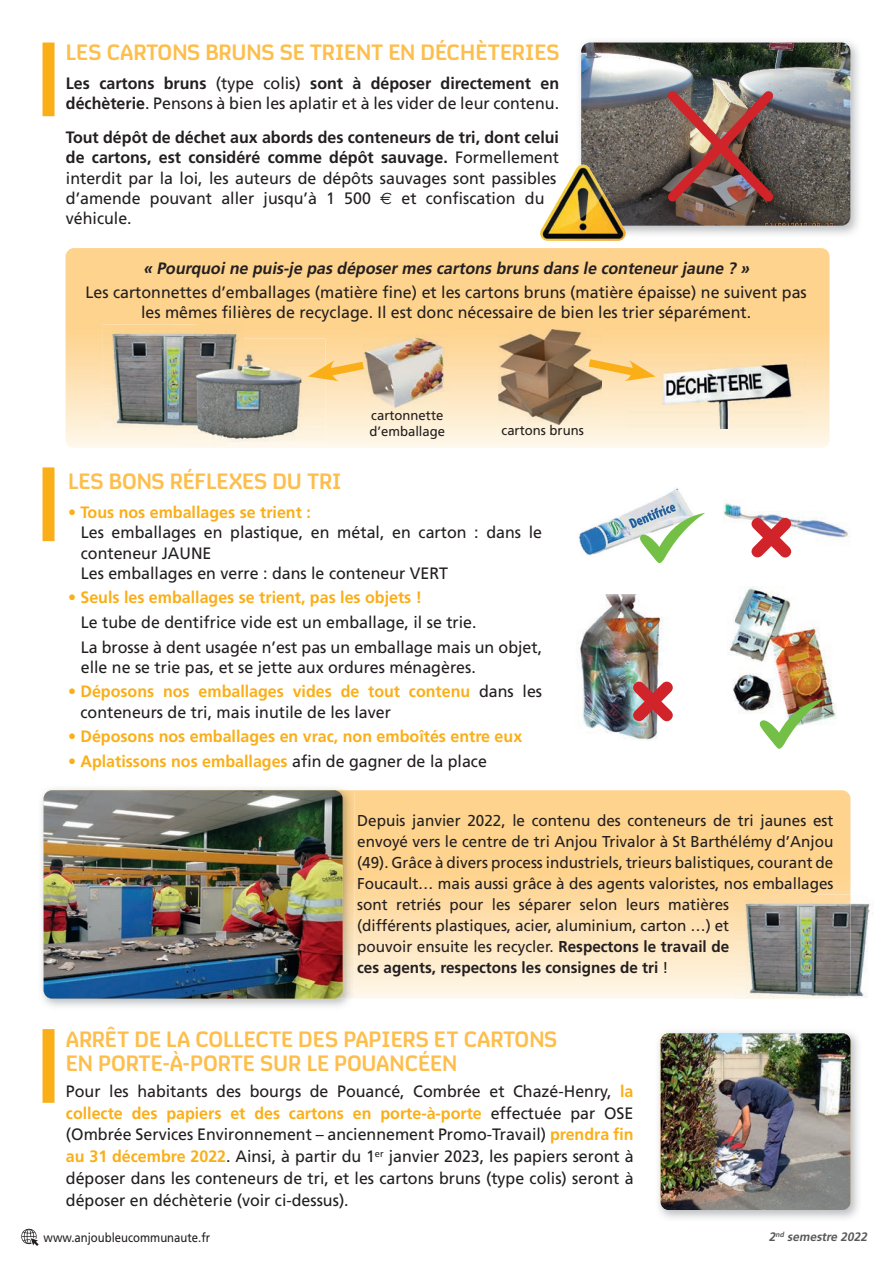
<style>
.page{position:relative;width:893px;height:1263px;background:#fff}
.page>*{position:absolute;margin:0;border:0;box-sizing:border-box;transform-origin:0 0}
.t1{font:22.5px/24px "FS Untitled Bold 700";letter-spacing:-.01em;color:#fdbe4c}
.t2{font:16.5px/20.2px "Frutiger";color:#231f20}
.t3{font:700 16.5px "Frutiger";color:#faaf18}
.t4{font:italic 700 16.5px "Frutiger";color:#231f20}
.t5{font:15.75px/21px "Frutiger";color:#231f20}
.t6{font:13.5px/15.9px "Frutiger";color:#231f20}
.t7{font:12.75px "Frutiger";color:#231f20;scale:.89 1}
.t8{font:italic 700 12.3px "Frutiger";color:#57585a}
.s1{font-weight:700}
.s2{font-family:"Euro Sans"}
.s3{font-weight:700;color:#faaf18}
.s4{font-weight:400;color:#231f20}
</style>
<div class="page">
<img style="left:575px;top:41px;width:284px;height:197px">
<img style="left:581px;top:43px;width:269px;height:183px">
<img style="left:659px;top:82px;width:123px;height:128px">
<img style="left:555px;top:165px;width:27px;height:41px">
<div style="left:43px;top:43px;width:12px;height:73px;background:#faaf18"></div>
<div style="left:43px;top:467px;width:12px;height:74px;background:#faaf18"></div>
<div style="left:43px;top:1029px;width:12px;height:74px;background:#faaf18"></div>
<svg style="left:66px;top:248px;width:763px;height:200px;background:#fddaa0"></svg>
<svg style="left:354px;top:790px;width:496px;height:209px;background:#fddca5"></svg>
<img style="left:42px;top:789px;width:306px;height:218px">
<img style="left:343px;top:790px;width:11px;height:209px">
<img style="left:44px;top:790px;width:299px;height:209px">
<img style="left:499px;top:330px;width:102px;height:94px">
<img style="left:627px;top:347px;width:178px;height:81px">
<svg style="left:581px;top:354px;width:75px;height:28px;background:#f2c77b"></svg>
<img style="left:102px;top:325px;width:94px;height:103px">
<img style="left:196px;top:325px;width:48px;height:14px">
<img style="left:227px;top:339px;width:98px;height:108px">
<img style="left:177px;top:428px;width:50px;height:19px">
<img style="left:177px;top:339px;width:67px;height:89px">
<img style="left:363px;top:334px;width:86px;height:78px">
<svg style="left:308px;top:357px;width:64px;height:25px;background:#f5c97c"></svg>
<img style="left:724px;top:503px;width:126px;height:35px">
<img style="left:579px;top:488px;width:113px;height:68px">
<svg style="left:639px;top:513px;width:66px;height:50px"></svg>
<img style="left:578px;top:594px;width:85px;height:146px">
<img style="left:729px;top:586px;width:108px;height:134px">
<svg style="left:759px;top:698px;width:66px;height:51px"></svg>
<img style="left:850px;top:894px;width:23px;height:104px">
<img style="left:735px;top:894px;width:115px;height:104px">
<img style="left:659px;top:1032px;width:199px;height:187px">
<img style="left:661px;top:1033px;width:189px;height:177px">
<svg style="left:21px;top:1228px;width:18px;height:18px"></svg>
<svg style="left:735px;top:503px;width:72px;height:35px"></svg>
<img style="left:617px;top:665px;width:46px;height:72px">
<h1 class="t1" style="left:66px;top:41px;width:495px">LES CARTONS BRUNS SE TRIENT EN DÉCHÈTERIES</h1>
<p class="t2" style="left:66px;top:73px;width:495px"><span class="s1">Les cartons bruns</span> (type colis) <span class="s1">sont à déposer directement en déchèterie</span>. Pensons à bien les aplatir et à les vider de leur contenu.</p>
<p class="t2" style="left:66px;top:127px;width:495px"><span class="s1">Tout dépôt de déchet aux abords des conteneurs de tri, dont celui de cartons, est considéré comme dépôt sauvage.</span> Formellement interdit par la loi, les auteurs de dépôts sauvages sont passibles d’amende pouvant aller jusqu’à 1 500 <span class="s2">€</span> et confiscation du véhicule.</p>
<p class="t4" style="left:143px;top:258px;width:611px">« Pourquoi ne puis-je pas déposer mes cartons bruns dans le conteneur jaune ? »</p>
<p class="t2" style="left:85px;top:282px;width:723px;text-align:center">Les cartonnettes d’emballages (matière fine) et les cartons bruns (matière épaisse) ne suivent pas les mêmes filières de recyclage. Il est donc nécessaire de bien les trier séparément.</p>
<p class="t6" style="left:369px;top:407px;width:77px">cartonnette d’emballage</p>
<p class="t6" style="left:501px;top:422px;width:84px">cartons bruns</p>
<h1 class="t1" style="left:68px;top:470px;width:275px">LES BONS RÉFLEXES DU TRI</h1>
<p class="t3" style="left:68px;top:503px;width:244px">• Tous nos emballages se trient :</p>
<p class="t2" style="left:81px;top:522px;width:463px">Les emballages en plastique, en métal, en carton : dans le conteneur JAUNE<br>Les emballages en verre : dans le conteneur VERT</p>
<p class="t3" style="left:68px;top:588px;width:355px">• Seuls les emballages se trient, pas les objets !</p>
<p class="t2" style="left:81px;top:610px;width:463px;line-height:24.5px">Le tube de dentifrice vide est un emballage, il se trie.<br>La brosse à dent usagée n’est pas un emballage mais un objet,</p>
<p class="t2" style="left:81px;top:657px;width:396px">elle ne se trie pas, et se jette aux ordures ménagères.</p>
<p class="t2" style="left:80px;top:681px;width:463px;text-indent:-12px"><span class="s3">• Déposons nos emballages vides de tout contenu</span> dans les conteneurs de tri, mais inutile de les laver</p>
<p class="t3" style="left:68px;top:726px;width:456px">• Déposons nos emballages en vrac, non emboîtés entre eux</p>
<p class="t3" style="left:68px;top:751px;width:420px">• Aplatissons nos emballages <span class="s4">afin de gagner de la place</span></p>
<p class="t5" style="left:357px;top:809px;width:478px">Depuis janvier 2022, le contenu des conteneurs de tri jaunes est envoyé vers le centre de tri Anjou Trivalor à St Barthélémy d’Anjou (49). Grâce à divers process industriels, trieurs balistiques, courant de Foucault… mais aussi grâce à des agents valoristes, nos emballages sont retriés pour les séparer selon leurs matières<br>(différents plastiques, acier, aluminium, carton …) et<br>pouvoir ensuite les recycler. <span class="s1">Respectons le travail de<br>ces agents, respectons les consignes de tri</span> !</p>
<h1 class="t1" style="left:66px;top:1027px;width:493px">ARRÊT DE LA COLLECTE DES PAPIERS ET CARTONS<br>EN PORTE-À-PORTE SUR LE POUANCÉEN</h1>
<p class="t2" style="left:66px;top:1080px;width:569px;line-height:21.8px;text-align:justify">Pour les habitants des bourgs de Pouancé, Combrée et Chazé-Henry, <span class="s3">la collecte des papiers et des cartons en porte-à-porte</span> effectuée par OSE (Ombrée Services Environnement – anciennement Promo-Travail) <span class="s3">prendra fin au 31 décembre 2022</span>. Ainsi, à partir du 1<sup>er</sup> janvier 2023, les papiers seront à déposer dans les conteneurs de tri, et les cartons bruns (type colis) seront à déposer en déchèterie (voir ci-dessus).</p>
<p class="t7" style="left:44px;top:1230px;width:189px">www.anjoubleucommunaute.fr</p>
<p class="t8" style="left:769px;top:1229px;width:102px">2<sup>nd</sup> semestre 2022</p>
</div>
